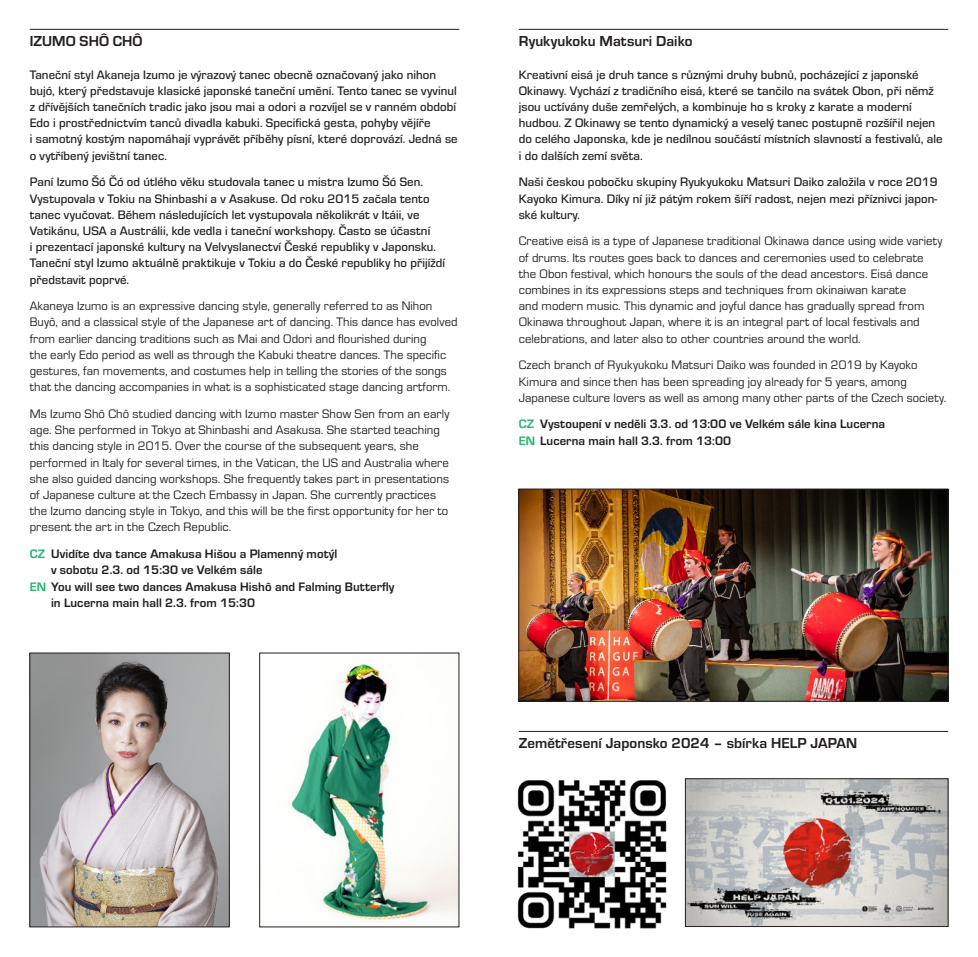
<style>
.page{position:relative;width:978px;height:957px;background:#fff}
.page>*{position:absolute;margin:0;border:0;box-sizing:border-box;transform-origin:0 0}
.Nadpis{font:700 15px "Eurostile";letter-spacing:.005em;color:#231f20}
.Text_EN{font:12.75px/16.2px "Eurostile";letter-spacing:.005em;color:#231f20}
.Text_CZ{font:500 12.75px/16.2px "Eurostile";letter-spacing:.005em;color:#231f20}
.Text_CZ-2{font:700 12.75px/16.2px "Eurostile";letter-spacing:.005em;color:#231f20}
.s1{color:#2bb572}
</style>
<div class="page">
<img style="left:32px;top:655px;width:196px;height:270px">
<div style="left:30px;top:653px;width:200px;height:274px;border:1px solid #231f20"></div>
<img style="left:291px;top:664px;width:166px;height:259px">
<hr style="left:30px;top:29px;width:429px;height:1px;background:#231f20">
<img style="left:521px;top:491px;width:425px;height:208px">
<div style="left:519px;top:489px;width:429px;height:212px;border:1px solid #231f20"></div>
<hr style="left:519px;top:29px;width:429px;height:1px;background:#231f20">
<hr style="left:519px;top:731px;width:429px;height:1px;background:#231f20">
<img style="left:687px;top:780px;width:259px;height:144px">
<div style="left:685px;top:778px;width:263px;height:148px;border:1px solid #231f20"></div>
<img style="left:517px;top:780px;width:150px;height:149px">
<p class="Nadpis" style="left:30px;top:30px;width:114px">IZUMO SHÔ CHÔ</p>
<p class="Text_CZ" style="left:30px;top:66px;width:429px">Taneční styl Akaneja Izumo je výrazový tanec obecně označovaný jako nihon bujó, který představuje klasické japonské taneční umění. Tento tanec se vyvinul z dřívějších tanečních tradic jako jsou mai a odori a rozvíjel se v ranném období Edo i prostřednictvím tanců divadla kabuki. Specifická gesta, pohyby vějíře<br>i samotný kostým napomáhají vyprávět příběhy písní, které doprovází. Jedná se o vytříbený jevištní tanec.</p>
<p class="Text_CZ" style="left:30px;top:173px;width:417px">Paní Izumo Šó Čó od útlého věku studovala tanec u mistra Izumo Šó Sen.<br>Vystupovala v Tokiu na Shinbashi a v Asakuse. Od roku 2015 začala tento tanec vyučovat. Během následujících let vystupovala několikrát v Itáii, ve Vatikánu, USA a Austrálii, kde vedla i taneční workshopy. Často se účastní<br>i prezentací japonské kultury na Velvyslanectví České republiky v Japonsku.<br>Taneční styl Izumo aktuálně praktikuje v Tokiu a do České republiky ho přijíždí představit poprvé.</p>
<p class="Text_EN" style="left:30px;top:297px;width:429px">Akaneya Izumo is an expressive dancing style, generally referred to as Nihon Buyô, and a classical style of the Japanese art of dancing. This dance has evolved from earlier dancing traditions such as Mai and Odori and flourished during<br>the early Edo period as well as through the Kabuki theatre dances. The specific gestures, fan movements, and costumes help in telling the stories of the songs that the dancing accompanies in what is a sophisticated stage dancing artform.</p>
<p class="Text_EN" style="left:30px;top:405px;width:421px">Ms Izumo Shô Chô studied dancing with Izumo master Show Sen from an early age. She performed in Tokyo at Shinbashi and Asakusa. She started teaching this dancing style in 2015. Over the course of the subsequent years, she performed in Italy for several times, in the Vatican, the US and Australia where she also guided dancing workshops. She frequently takes part in presentations of Japanese culture at the Czech Embassy in Japan. She currently practices the Izumo dancing style in Tokyo, and this will be the first opportunity for her to present the art in the Czech Republic.</p>
<p class="Text_CZ-2" style="left:51px;top:545px;width:288px;text-indent:-21px"><span class="s1">CZ</span> Uvidíte dva tance Amakusa Hišou a Plamenný motýl v sobotu 2.3. od 15:30 ve Velkém sále</p>
<p class="Text_CZ-2" style="left:51px;top:577px;width:345px;text-indent:-21px"><span class="s1">EN</span> You will see two dances Amakusa Hishô and Falming Butterfly in Lucerna main hall 2.3. from 15:30</p>
<p class="Nadpis" style="left:519px;top:30px;width:175px">Ryukyukoku Matsuri Daiko</p>
<p class="Text_CZ" style="left:519px;top:66px;width:425px">Kreativní eisá je druh tance s různými druhy bubnů, pocházející z japonské Okinawy. Vychází z tradičního eisá, které se tančilo na svátek Obon, při němž jsou uctívány duše zemřelých, a kombinuje ho s kroky z karate a moderní hudbou. Z Okinawy se tento dynamický a veselý tanec postupně rozšířil nejen do celého Japonska, kde je nedílnou součástí místních slavností a festivalů, ale i do dalších zemí světa.</p>
<p class="Text_CZ" style="left:519px;top:173px;width:421px;text-align:justify">Naši českou pobočku skupiny Ryukyukoku Matsuri Daiko založila v roce 2019<br>Kayoko Kimura. Díky ní již pátým rokem šíří radost, nejen mezi příznivci japon&shy;ské kultury.</p>
<p class="Text_EN" style="left:519px;top:232px;width:425px">Creative eisâ is a type of Japanese traditional Okinawa dance using wide variety of drums. Its routes goes back to dances and ceremonies used to celebrate the Obon festival, which honours the souls of the dead ancestors. Eisá dance combines in its expressions steps and techniques from okinaiwan karate<br>and modern music. This dynamic and joyful dance has gradually spread from Okinawa throughout Japan, where it is an integral part of local festivals and celebrations, and later also to other countries around the world.</p>
<p class="Text_EN" style="left:519px;top:356px;width:429px">Czech branch of Ryukyukoku Matsuri Daiko was founded in 2019 by Kayoko<br>Kimura and since then has been spreading joy already for 5 years, among<br>Japanese culture lovers as well as among many other parts of the Czech society.</p>
<p class="Text_CZ-2" style="left:519px;top:415px;width:368px"><span class="s1">CZ</span> Vystoupení v neděli 3.3. od 13:00 ve Velkém sále kina Lucerna</p>
<p class="Text_CZ-2" style="left:519px;top:431px;width:214px"><span class="s1">EN</span> Lucerna main hall 3.3. from 13:00</p>
<p class="Nadpis" style="left:519px;top:732px;width:340px">Zemětřesení Japonsko 2024 – sbírka HELP JAPAN</p>
</div>
